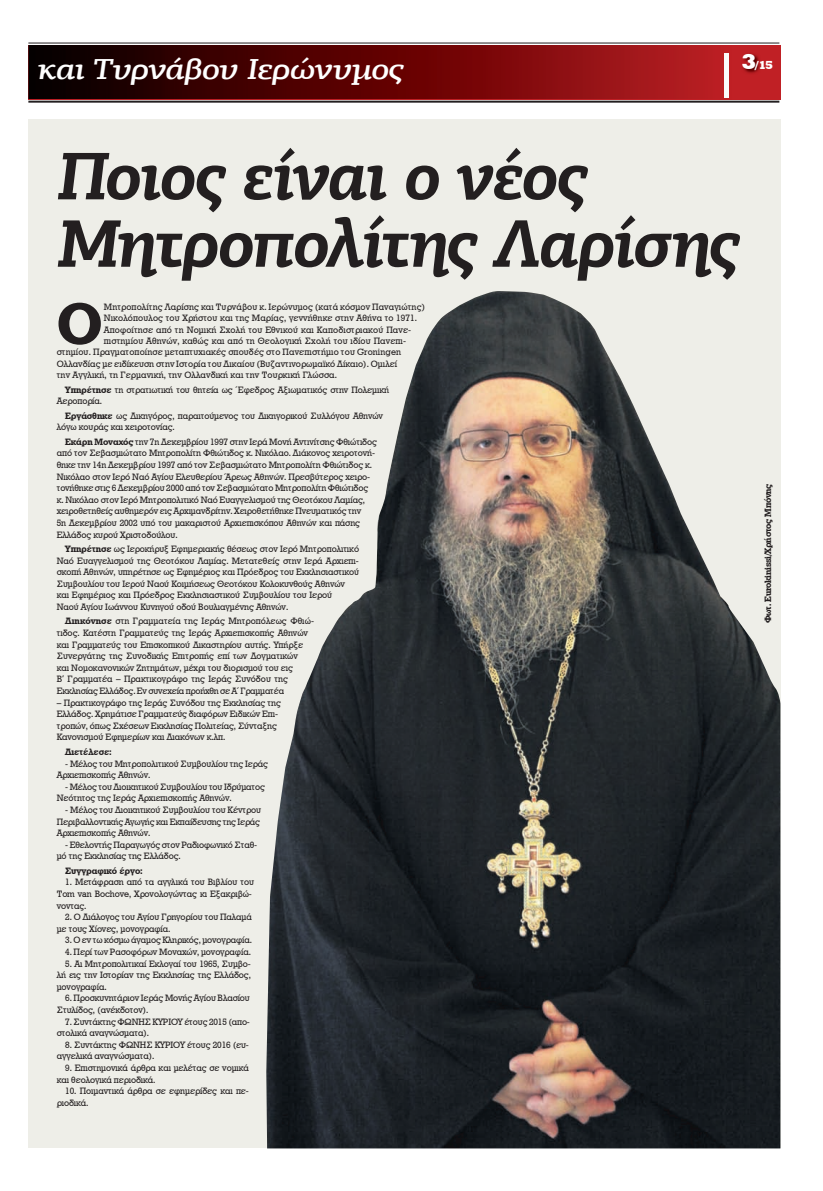
<style>
.page{position:relative;width:823px;height:1191px;background:#fff}
.page>*{position:absolute;margin:0;border:0;box-sizing:border-box;transform-origin:0 0}
.t1{font:italic 700 67.4px/67.4px "PF Agora Slab Pro";letter-spacing:-.045em;color:#231f20}
.t2{font:700 60.3px "SF Rockwell";color:#231f20}
.t3{font:italic 500 29px "PF Agora Slab Pro";letter-spacing:-.025em;color:#fff;scale:1.2 1}
.t4{font:12px "SF Rockwell Black Normal";color:#fff}
.t5{font:9.5px/11.6px "SF Rockwell Normal";letter-spacing:-.01em;color:#231f20}
.t6{font:9.5px "SF Rockwell Normal";letter-spacing:.01em;color:#231f20}
.t7{font:700 9.5px "SF Rockwell";letter-spacing:-.03em;color:#231f20}
.t8{font:700 9.5px "SF Rockwell";letter-spacing:-.01em;color:#231f20}
.s1{font-size:22.4px}
.s2{font-family:"SF Rockwell";font-weight:700}
</style>
<div class="page">
<div style="left:28px;top:45px;width:752px;height:54px;background:#c02025"></div>
<hr style="left:28px;top:101px;width:750px;height:2px;background:#231f20">
<hr style="left:28px;top:43px;width:750px;height:1px;background:#231f20">
<img style="left:743px;top:54px;width:16px;height:20px">
<img style="left:28px;top:45px;width:701px;height:54px">
<img style="left:724px;top:53px;width:4px;height:44px">
<div style="left:28px;top:119px;width:752px;height:1029px;background:#eeeee8"></div>
<img style="left:266px;top:291px;width:514px;height:857px">
<h3 class="t3" style="left:37px;top:52px;width:307px">και Τυρνάβου Ιερώνυµος</h3>
<p class="t4" style="left:741px;top:58px;width:32px"><span class="s1">3</span>/15</p>
<h1 class="t1" style="left:57px;top:142px;width:684px">Ποιος είναι ο νέος<br>Μητροπολίτης Λαρίσης</h1>
<h2 class="t2" style="left:57px;top:291px;width:47px">Ο</h2>
<p class="t6" style="left:104px;top:301px;width:322px">Μητροπολίτης Λαρίσης και Τυρνάβου κ. Ιερώνυμος (κατά κόσμον Παναγιώτης)</p>
<p class="t6" style="left:104px;top:313px;width:314px">Νικολόπουλος του Χρήστου και της Μαρίας, γεννήθηκε στην Αθήνα το 1971.</p>
<p class="t6" style="left:104px;top:324px;width:308px">Αποφοίτησε από τη Νομική Σχολή του Εθνικού και Καποδιστριακού Πανε-</p>
<p class="t6" style="left:104px;top:336px;width:303px">πιστημίου Αθηνών, καθώς και από τη Θεολογική Σχολή του ιδίου Πανεπι-</p>
<p class="t6" style="left:57px;top:347px;width:346px">στημίου. Πραγματοποίησε μεταπτυχιακές σπουδές στο Πανεπιστήμιο του Groningen</p>
<p class="t5" style="left:57px;top:358px;width:342px">Ολλανδίας με ειδίκευση στην Ιστορία του Δικαίου (Βυζαντινορωμαϊκό Δίκαιο). Ομιλεί</p>
<p class="t6" style="left:57px;top:370px;width:281px">την Αγγλική, τη Γερμανική, την Ολλανδική και την Τουρκική Γλώσσα.</p>
<p class="t5" style="left:57px;top:384px;width:333px;text-indent:9px"><span class="s2">Υπηρέτησε</span> τη στρατιωτική του θητεία ως Έφεδρος Αξιωματικός στην Πολεμική<br>Αεροπορία.</p>
<p class="t5" style="left:57px;top:410px;width:327px;text-indent:9px"><span class="s2">Εργάσθηκε</span> ως Δικηγόρος, παραιτούμενος του Δικηγορικού Συλλόγου Αθηνών λόγω κουράς και χειροτονίας.</p>
<p class="t5" style="left:57px;top:436px;width:321px;text-indent:9px"><span class="s2">Εκάρη Μοναχός</span> την 7η Δεκεμβρίου 1997 στην Ιερά Μονή Αντινίτσης Φθιώτιδος από τον Σεβασμιώτατο Μητροπολίτη Φθιώτιδος κ. Νικόλαο. Διάκονος χειροτονή&shy;θηκε την 14η Δεκεμβρίου 1997 από τον Σεβασμιώτατο Μητροπολίτη Φθιώτιδος κ.<br>Νικόλαο στον Ιερό Ναό Αγίου Ελευθερίου Άρεως Αθηνών. Πρεσβύτερος χειρο&shy;τονήθηκε στις 6 Δεκεμβρίου 2000 από τον Σεβασμιώτατο Μητροπολίτη Φθιώτιδος κ. Νικόλαο στον Ιερό Μητροπολιτικό Ναό Ευαγγελισμού της Θεοτόκου Λαμίας, χειροθετηθείς αυθημερόν εις Αρχιμανδρίτην. Χειροθετήθηκε Πνευματικός την<br>5η Δεκεμβρίου 2002 υπό του μακαριστού Αρχιεπισκόπου Αθηνών και πάσης Ελλάδος κυρού Χριστοδούλου.</p>
<p class="t5" style="left:57px;top:543px;width:303px;text-indent:9px"><span class="s2">Υπηρέτησε</span> ως Ιεροκήρυξ Εφημεριακής θέσεως στον Ιερό Μητροπολιτικό Ναό Ευαγγελισμού της Θεοτόκου Λαμίας. Μετατεθείς στην Ιερά Αρχιεπι&shy;σκοπή Αθηνών, υπηρέτησε ως Εφημέριος και Πρόεδρος του Εκκλησιαστικού Συμβουλίου του Ιερού Ναού Κοιμήσεως Θεοτόκου Κολοκυνθούς Αθηνών και Εφημέριος και Πρόεδρος Εκκλησιαστικού Συμβουλίου του Ιερού<br>Ναού Αγίου Ιωάννου Κυνηγού οδού Βουλιαγμένης Αθηνών.</p>
<p class="t5" style="left:57px;top:616px;width:258px;text-indent:9px"><span class="s2">Διηκόνησε</span> στη Γραμματεία της Ιεράς Μητροπόλεως Φθιώ&shy;τιδος. Κατέστη Γραμματεύς της Ιεράς Αρχιεπισκοπής Αθηνών και Γραμματεύς του Επισκοπικού Δικαστηρίου αυτής. Υπήρξε Συνεργάτης της Συνοδικής Επιτροπής επί των Δογματικών<br>και Νομοκανονικών Ζητημάτων, μέχρι του διορισμού του εις<br>Β’ Γραμματέα – Πρακτικογράφο της Ιεράς Συνόδου της Εκκλησίας Ελλάδος. Εν συνεχεία προήχθη σε Α΄ Γραμματέα</p>
<p class="t5" style="left:57px;top:697px;width:226px">– Πρακτικογράφο της Ιεράς Συνόδου της Εκκλησίας της Ελλάδος. Χρημάτισε Γραμματεύς διαφόρων Ειδικών Επι&shy;τροπών, όπως Σχέσεων Εκκλησίας Πολιτείας, Σύνταξης Κανονισμού Εφημερίων και Διακόνων κ.λπ.</p>
<p class="t8" style="left:65px;top:746px;width:48px">Διετέλεσε:</p>
<p class="t5" style="left:57px;top:758px;width:213px;text-indent:9px">- Μέλος του Μητροπολιτικού Συμβουλίου της Ιεράς<br>Αρχιεπισκοπής Αθηνών.</p>
<p class="t5" style="left:57px;top:781px;width:209px;text-indent:9px">- Μέλος του Διοικητικού Συμβουλίου του Ιδρύματος<br>Νεότητος της Ιεράς Αρχιεπισκοπής Αθηνών.</p>
<p class="t5" style="left:57px;top:804px;width:206px;text-align:justify;text-indent:9px">- Μέλος του Διοικητικού Συμβουλίου του Κέντρου Περιβαλλοντικής Αγωγής και Εκπαίδευσης της Ιεράς Αρχιεπισκοπής Αθηνών.</p>
<p class="t5" style="left:57px;top:839px;width:202px;text-indent:9px">- Εθελοντής Παραγωγός στον Ραδιοφωνικό Σταθ&shy;μό της Εκκλησίας της Ελλάδος.</p>
<p class="t8" style="left:65px;top:865px;width:79px">Συγγραφικό έργο:</p>
<p class="t5" style="left:57px;top:876px;width:199px;text-indent:9px">1. Μετάφραση από τα αγγλικά του Βιβλίου του<br>Tom van Bochove, Χρονολογώντας κι Εξακριβώ&shy;νοντας.</p>
<p class="t5" style="left:57px;top:911px;width:196px;text-indent:9px">2. Ο Διάλογος του Αγίου Γρηγορίου του Παλαμά με τους Χίονες, μονογραφία.</p>
<p class="t5" style="left:65px;top:934px;width:188px">3. Ο εν τω κόσμω άγαμος Κληρικός, μονογραφία.</p>
<p class="t5" style="left:65px;top:946px;width:187px">4. Περί των Ρασοφόρων Μοναχών, μονογραφία.</p>
<p class="t5" style="left:57px;top:958px;width:196px;text-align:justify;text-indent:9px">5. Αι Μητροπολιτικαί Εκλογαί του 1965, Συμβο&shy;λή εις την Ιστορίαν της Εκκλησίας της Ελλάδος, μονογραφία.</p>
<p class="t5" style="left:57px;top:992px;width:194px;text-indent:9px">6. Προσκυνητάριον Ιεράς Μονής Αγίου Βλασίου<br>Στυλίδος, (ανέκδοτον).</p>
<p class="t5" style="left:57px;top:1016px;width:194px;text-indent:9px">7. Συντάκτης ΦΩΝΗΣ ΚΥΡΙΟΥ έτους 2015 (απο&shy;στολικά αναγνώσματα).</p>
<p class="t5" style="left:57px;top:1039px;width:193px;text-indent:9px">8. Συντάκτης ΦΩΝΗΣ ΚΥΡΙΟΥ έτους 2016 (ευ&shy;αγγελικά αναγνώσματα).</p>
<p class="t5" style="left:57px;top:1062px;width:194px;text-indent:9px">9. Επιστημονικά άρθρα και μελέτας σε νομικά και θεολογικά περιοδικά.</p>
<p class="t5" style="left:57px;top:1085px;width:193px;text-indent:9px">10. Ποιμαντικά άρθρα σε εφημερίδες και πε&shy;ριοδικά.</p>
<p class="t7" style="left:762px;top:623px;width:142px;rotate:-90deg">Φωτ. Eurokinissi/Xρήστος Μπόνης</p>
</div>
